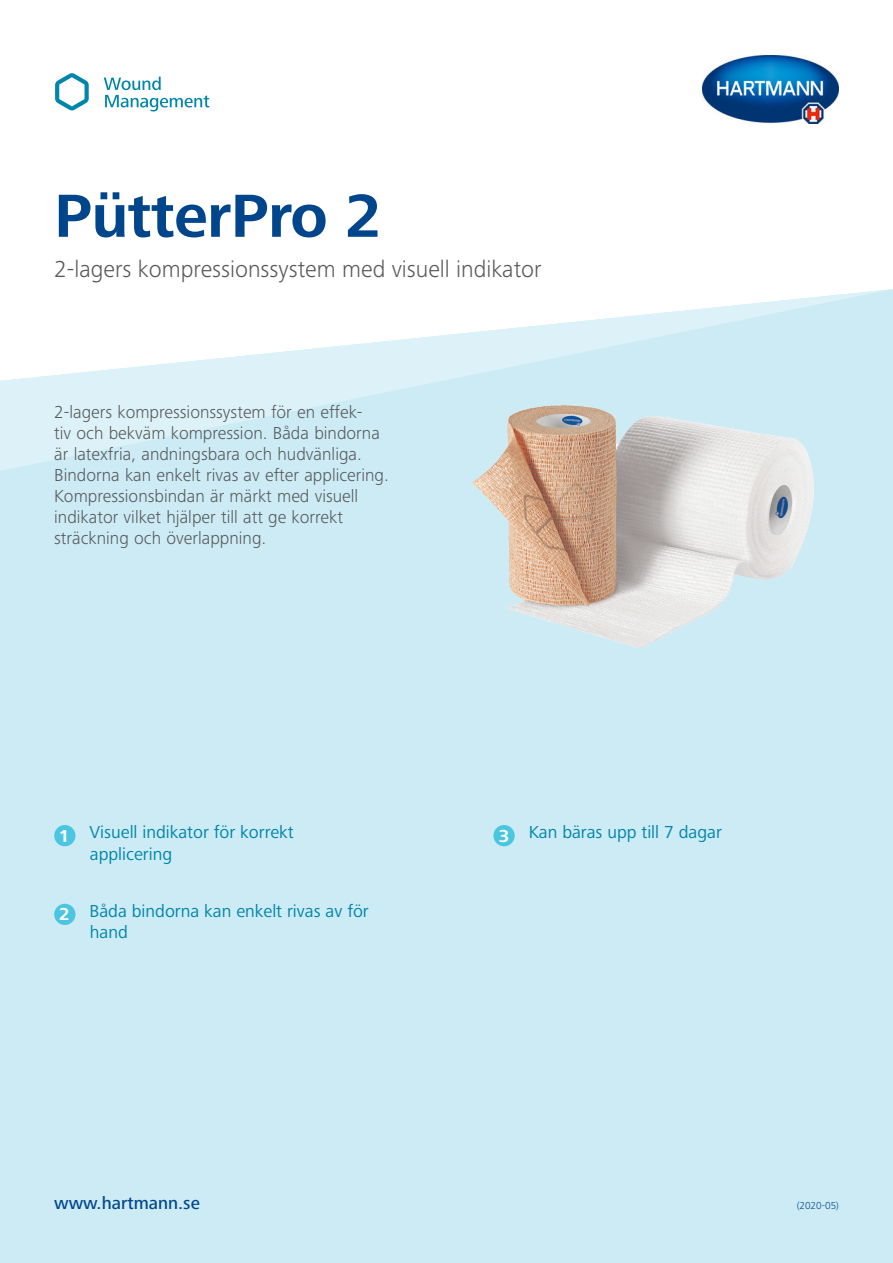
<style>
.page{position:relative;width:893px;height:1263px;background:#fff}
.page>*{position:absolute;margin:0;border:0;box-sizing:border-box;transform-origin:0 0}
.t1{font:700 63px "Frutiger Next LTW1 G";letter-spacing:-.01em;color:#01468c}
.t2{font:300 24px "Frutiger Next LTW1 G";color:#57585a}
.t3{font:300 18px/21px "Frutiger Next LTW1 G";color:#57585a}
.t4{font:18px/21.6px "Frutiger Next LTW1 G";color:#0085ab}
.t5{font:500 18px "Frutiger Next LTW1 G";color:#01468c}
.t6{font:700 18px "Frutiger Next LTW1 G";color:#fff}
.t7{font:300 10.5px "Frutiger Next LTW1 G";color:#01468c}
</style>
<div class="page">
<div style="left:0;top:471px;width:893px;height:792px;background:#ccebf4"></div>
<svg style="left:0;top:289px;width:893px;height:182px"></svg>
<div style="left:54px;top:904px;width:21px;height:21px;background:#4cc6e0;border-radius:50%"></div>
<div style="left:54px;top:825px;width:21px;height:21px;background:#4cc6e0;border-radius:50%"></div>
<div style="left:493px;top:825px;width:22px;height:21px;background:#4cc6e0;border-radius:50%"></div>
<svg style="left:104px;top:77px;width:105px;height:34px"></svg>
<svg style="left:55px;top:73px;width:34px;height:37px"></svg>
<img style="left:703px;top:55px;width:136px;height:69px">
<img style="left:473px;top:405px;width:340px;height:244px">
<h1 class="t1" style="left:54px;top:180px;width:329px">PütterPro 2</h1>
<h2 class="t2" style="left:54px;top:255px;width:489px">2-lagers kompressionssystem med visuell indikator</h2>
<p class="t3" style="left:54px;top:401px;width:336px">2-lagers kompressionssystem för en effek-<br>tiv och bekväm kompression. Båda bindorna är latexfria, andningsbara och hudvänliga.<br>Bindorna kan enkelt rivas av efter applicering.<br>Kompressionsbindan är märkt med visuell indikator vilket hjälper till att ge korrekt sträckning och överlappning.</p>
<p class="t4" style="left:90px;top:822px;width:206px">Visuell indikator för korrekt applicering</p>
<p class="t6" style="left:59px;top:826px;width:12px">1</p>
<p class="t4" style="left:529px;top:822px;width:195px">Kan bäras upp till 7 dagar</p>
<p class="t6" style="left:499px;top:826px;width:12px">3</p>
<p class="t6" style="left:59px;top:904px;width:12px">2</p>
<p class="t4" style="left:90px;top:900px;width:281px">Båda bindorna kan enkelt rivas av för hand</p>
<p class="t5" style="left:54px;top:1192px;width:147px">www.hartmann.se</p>
<p class="t7" style="left:797px;top:1199px;width:44px">(2020-05)</p>
</div>
